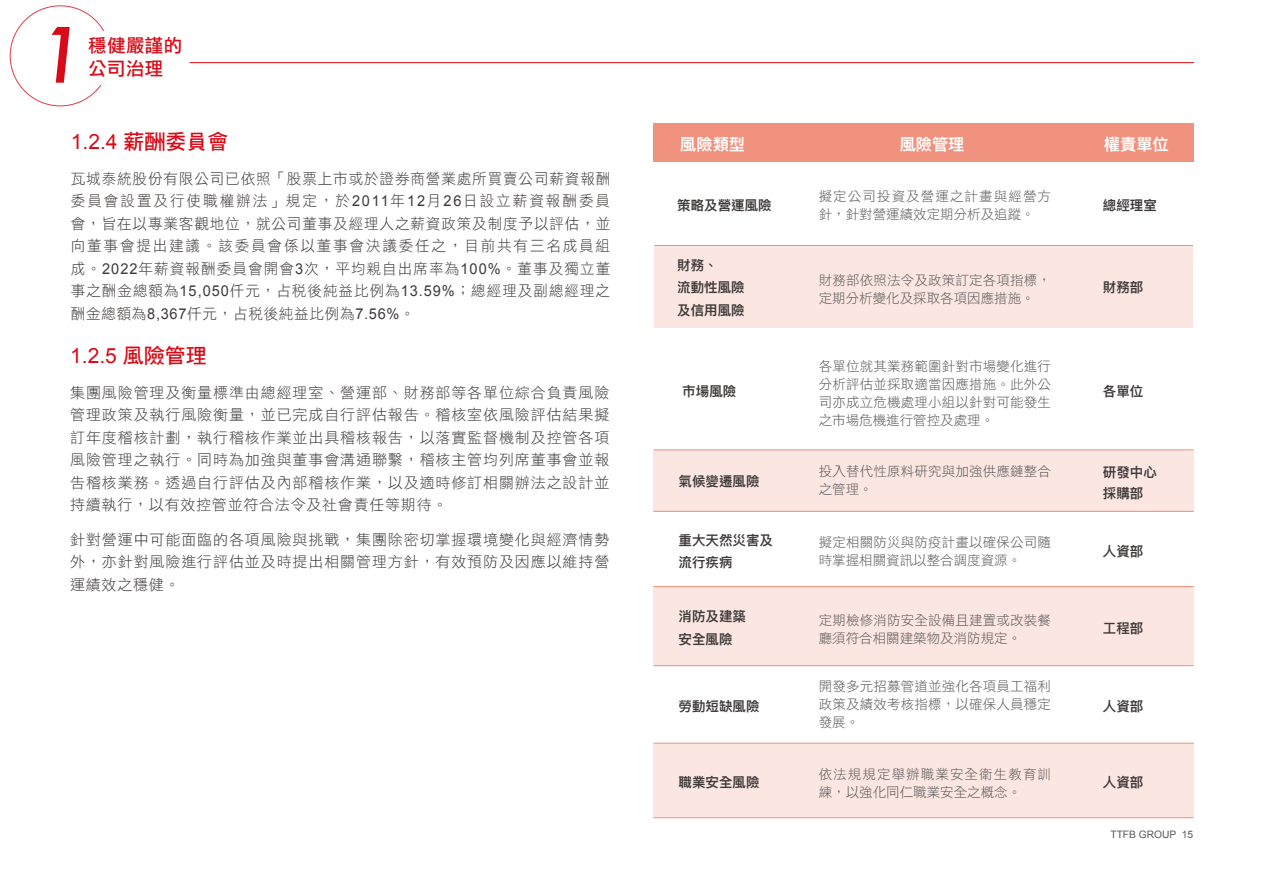
<style>
.page{position:relative;width:1263px;height:893px;background:#fff}
.page>*{position:absolute;margin:0;border:0;box-sizing:border-box;transform-origin:0 0}
.t1{font:73.8px "Century Gothic";color:#d80c18}
.t2{font:21px "Arial";color:#d80c18}
.t3{font:18.45px/23.2px "DF Li Hei Std W5";letter-spacing:.025em;color:#d80c18}
.t4{font:600 16.2px "Ping Fang HK";color:#fff}
.t5{font:15px/22.5px "DF Hei Std W3";letter-spacing:.06em;color:#3d3939;text-align:justify}
.t6{font:15px/22.5px "DF Hei Std W3";letter-spacing:.07em;color:#3e3a39;text-align:justify}
.t7{font:13.5px/18px "DF Hei Std W3";letter-spacing:.015em;color:#595757}
.t8{font:600 13.5px/22.5px "Ping Fang HK";color:#3e3a39}
.t9{font:13.5px/18px "DF Hei Std W3";letter-spacing:.08em;color:#595757}
.t10{font:600 13.5px "Ping Fang HK";color:#3d3939}
.t11{font:10.2px "Arial";color:#595757}
.s1{font-family:"DF Hei Std W7"}
.s2{font-family:"Arial"}
</style>
<div class="page">
<hr style="left:190px;top:62px;width:1004px;height:1px;background:#d80c18">
<svg style="left:51px;top:26px;width:19px;height:57px"></svg>
<div style="left:653px;top:450px;width:540px;height:61px;background:#fbe6e1"></div>
<div style="left:653px;top:587px;width:540px;height:79px;background:#fbe6e1"></div>
<div style="left:653px;top:743px;width:540px;height:75px;background:#fbe6e1"></div>
<div style="left:653px;top:124px;width:540px;height:38px;background:#f0907a"></div>
<div style="left:654px;top:245px;width:539px;height:83px;background:#fbe6e1"></div>
<hr style="left:654px;top:245px;width:539px;height:1px;background:#f0907a">
<hr style="left:653px;top:817px;width:540px;height:1px;background:#f0907a">
<hr style="left:653px;top:743px;width:540px;height:1px;background:#f0907a">
<hr style="left:653px;top:665px;width:540px;height:1px;background:#f0907a">
<hr style="left:653px;top:586px;width:540px;height:1px;background:#f0907a">
<hr style="left:653px;top:511px;width:540px;height:1px;background:#f0907a">
<h1 class="t1" style="left:38px;top:10px;width:52px">1</h1>
<p class="t3" style="left:88px;top:34px;width:95px">穩健嚴謹的公司治理</p>
<h2 class="t2" style="left:71px;top:128px;width:159px">1.2.4 <span class="s1">薪酬委員會</span></h2>
<p class="t6" style="left:71px;top:167px;width:541px">瓦城泰統股份有限公司已依照「股票上市或於證券商營業處所買賣公司薪資報酬委員會設置及行使職權辦法」規定，於<span class="s2">2011</span>年<span class="s2">12</span>月<span class="s2">26</span>日設立薪資報酬委員會，旨在以專業客觀地位，就公司董事及經理人之薪資政策及制度予以評估，並向董事會提出建議。該委員會係以董事會決議委任之，目前共有三名成員組成。<span class="s2">2022</span>年薪資報酬委員會開會<span class="s2">3</span>次，平均親自出席率為<span class="s2">100%</span>。董事及獨立董事之酬金總額為<span class="s2">15,050</span>仟元，占稅後純益比例為<span class="s2">13.59%</span>；總經理及副總經理之酬金總額為<span class="s2">8,367</span>仟元，占稅後純益比例為<span class="s2">7.56%</span>。</p>
<h2 class="t2" style="left:70px;top:342px;width:138px">1.2.5 <span class="s1">風險管理</span></h2>
<p class="t5" style="left:70px;top:381px;width:541px">集團風險管理及衡量標準由總經理室、營運部、財務部等各單位綜合負責風險管理政策及執行風險衡量，並已完成自行評估報告。稽核室依風險評估結果擬訂年度稽核計劃，執行稽核作業並出具稽核報告，以落實監督機制及控管各項風險管理之執行。同時為加強與董事會溝通聯繫，稽核主管均列席董事會並報告稽核業務。透過自行評估及內部稽核作業，以及適時修訂相關辦法之設計並持續執行，以有效控管並符合法令及社會責任等期待。</p>
<p class="t5" style="left:70px;top:528px;width:541px">針對營運中可能面臨的各項風險與挑戰，集團除密切掌握環境變化與經濟情勢外，亦針對風險進行評估並及時提出相關管理方針，有效預防及因應以維持營運績效之穩健。</p>
<p class="t4" style="left:680px;top:134px;width:66px">風險類型</p>
<p class="t4" style="left:900px;top:134px;width:66px">風險管理</p>
<p class="t4" style="left:1104px;top:134px;width:66px">權責單位</p>
<p class="t8" style="left:677px;top:194px;width:96px">策略及營運風險</p>
<p class="t8" style="left:677px;top:254px;width:69px">財務、<br>流動性風險及信用風險</p>
<p class="t9" style="left:819px;top:187px;width:234px">擬定公司投資及營運之計畫與經營方針，針對營運績效定期分析及追蹤。</p>
<p class="t7" style="left:819px;top:271px;width:234px">財務部依照法令及政策訂定各項指標，定期分析變化及採取各項因應措施。</p>
<p class="t10" style="left:1103px;top:197px;width:55px">總經理室</p>
<p class="t10" style="left:1103px;top:279px;width:42px">財務部</p>
<p class="t7" style="left:819px;top:357px;width:234px;text-align:justify">各單位就其業務範圍針對市場變化進行分析評估並採取適當因應措施。此外公司亦成立危機處理小組以針對可能發生之市場危機進行管控及處理。</p>
<p class="t8" style="left:682px;top:380px;width:55px">市場風險</p>
<p class="t10" style="left:1103px;top:383px;width:42px">各單位</p>
<p class="t7" style="left:819px;top:462px;width:234px">投入替代性原料研究與加強供應鏈整合之管理。</p>
<p class="t7" style="left:819px;top:532px;width:234px">擬定相關防災與防疫計畫以確保公司隨時掌握相關資訊以整合調度資源。</p>
<p class="t8" style="left:679px;top:470px;width:82px">氣候變遷風險</p>
<p class="t8" style="left:1103px;top:461px;width:55px;line-height:21px">研發中心採購部</p>
<p class="t8" style="left:679px;top:529px;width:96px">重大天然災害及流行疾病</p>
<p class="t8" style="left:1103px;top:540px;width:42px">人資部</p>
<p class="t8" style="left:679px;top:605px;width:69px">消防及建築安全風險</p>
<p class="t8" style="left:1103px;top:616px;width:42px">工程部</p>
<p class="t7" style="left:819px;top:611px;width:234px">定期檢修消防安全設備且建置或改裝餐廳須符合相關建築物及消防規定。</p>
<p class="t7" style="left:819px;top:677px;width:234px;text-align:justify">開發多元招募管道並強化各項員工福利政策及績效考核指標，以確保人員穩定發展。</p>
<p class="t9" style="left:819px;top:765px;width:234px">依法規規定舉辦職業安全衛生教育訓練，以強化同仁職業安全之概念。</p>
<p class="t8" style="left:679px;top:694px;width:82px">勞動短缺風險</p>
<p class="t8" style="left:1103px;top:694px;width:42px">人資部</p>
<p class="t8" style="left:679px;top:770px;width:82px">職業安全風險</p>
<p class="t8" style="left:1103px;top:770px;width:42px">人資部</p>
<p class="t11" style="left:1110px;top:827px;width:84px">TTFB GROUP 15</p>
</div>
